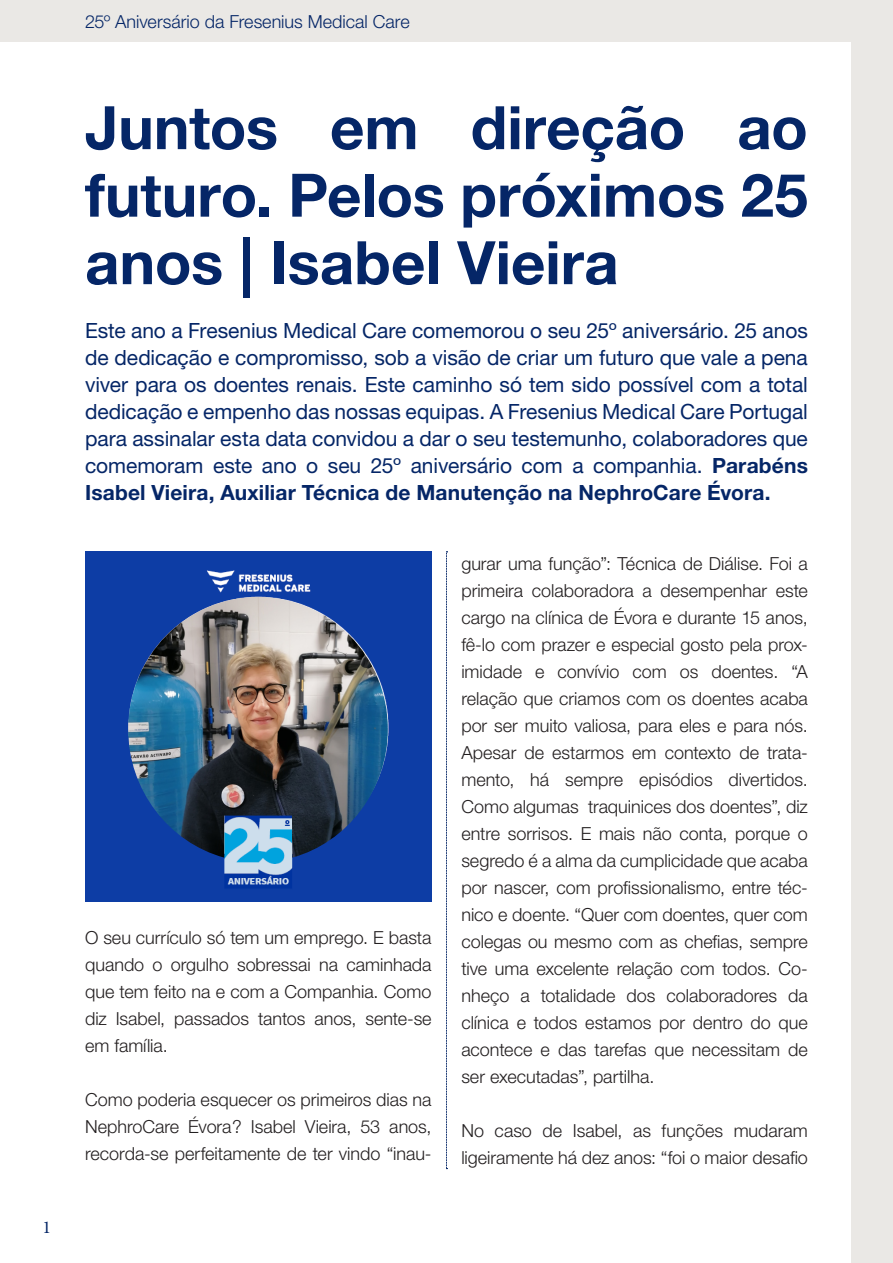
<style>
.page{position:relative;width:893px;height:1263px;background:#eae8e5}
.page>*{position:absolute;margin:0;border:0;box-sizing:border-box;transform-origin:0 0}
._1_Headline_40_45_fu{font:700 60px/67.5px "Helvetica Neue LT Pro";color:#052667;text-align:justify}
._2_Intro_14_18_full{font:21px/27px "Helvetica Neue LT Pro";color:#052667;text-align:justify}
._3_Copy{font:300 18px/27px "Helvetica Neue LT Pro";color:#231f20;text-align:justify}
._5_Chapter{font:300 18px "Helvetica Neue LT Pro";color:#052667}
.t1{font:18px "Minion Pro";color:#052667}
.s1{font-weight:700}
</style>
<div class="page">
<div style="left:0;top:43px;width:850px;height:1220px;background:#fff"></div>
<svg style="left:446px;top:551px;width:1px;height:618px"></svg>
<div style="left:85px;top:552px;width:346px;height:349px;background:#0d3da5"></div>
<img style="left:128px;top:597px;width:260px;height:261px">
<p class="t1" style="left:43px;top:1215px;width:10px">1</p>
<p class="_5_Chapter" style="left:85px;top:10px;width:326px">25º Aniversário da Fresenius Medical Care</p>
<p class="_1_Headline_40_45_fu" style="left:85px;top:92px;width:724px">Juntos em direção ao futuro. Pelos próximos 25 anos | Isabel Vieira</p>
<p class="_2_Intro_14_18_full" style="left:85px;top:317px;width:724px">Este ano a Fresenius Medical Care comemorou o seu 25º aniversário. 25 anos de dedicação e compromisso, sob a visão de criar um futuro que vale a pena viver para os doentes renais. Este caminho só tem sido possível com a total dedicação e empenho das nossas equipas. A Fresenius Medical Care Portugal para assinalar esta data convidou a dar o seu testemunho, colaboradores que comemoram este ano o seu 25º aniversário com a companhia. <span class="s1">Parabéns Isabel Vieira, Auxiliar Técnica de Manutenção na NephroCare Évora.</span></p>
<p class="_3_Copy" style="left:85px;top:924px;width:348px">O seu currículo só tem um emprego. E basta quando o orgulho sobressai na caminhada que tem feito na e com a Companhia. Como diz Isabel, passados tantos anos, sente-se em família.</p>
<p class="_3_Copy" style="left:85px;top:1086px;width:348px">Como poderia esquecer os primeiros dias na NephroCare Évora? Isabel Vieira, 53 anos, recorda-se perfeitamente de ter vindo “inau-</p>
<p class="_3_Copy" style="left:461px;top:549px;width:348px">gurar uma função”: Técnica de Diálise. Foi a primeira colaboradora a desempenhar este cargo na clínica de Évora e durante 15 anos, fê-lo com prazer e especial gosto pela prox&shy;imidade e convívio com os doentes. “A relação que criamos com os doentes acaba por ser muito valiosa, para eles e para nós.<br>Apesar de estarmos em contexto de trata&shy;mento, há sempre episódios divertidos.<br>Como algumas traquinices dos doentes”, diz entre sorrisos. E mais não conta, porque o segredo é a alma da cumplicidade que acaba por nascer, com profissionalismo, entre téc&shy;nico e doente. “Quer com doentes, quer com colegas ou mesmo com as chefias, sempre tive uma excelente relação com todos. Co&shy;nheço a totalidade dos colaboradores da clínica e todos estamos por dentro do que acontece e das tarefas que necessitam de ser executadas”, partilha.</p>
<p class="_3_Copy" style="left:461px;top:1116px;width:348px">No caso de Isabel, as funções mudaram ligeiramente há dez anos: “foi o maior desafio</p>
</div>
